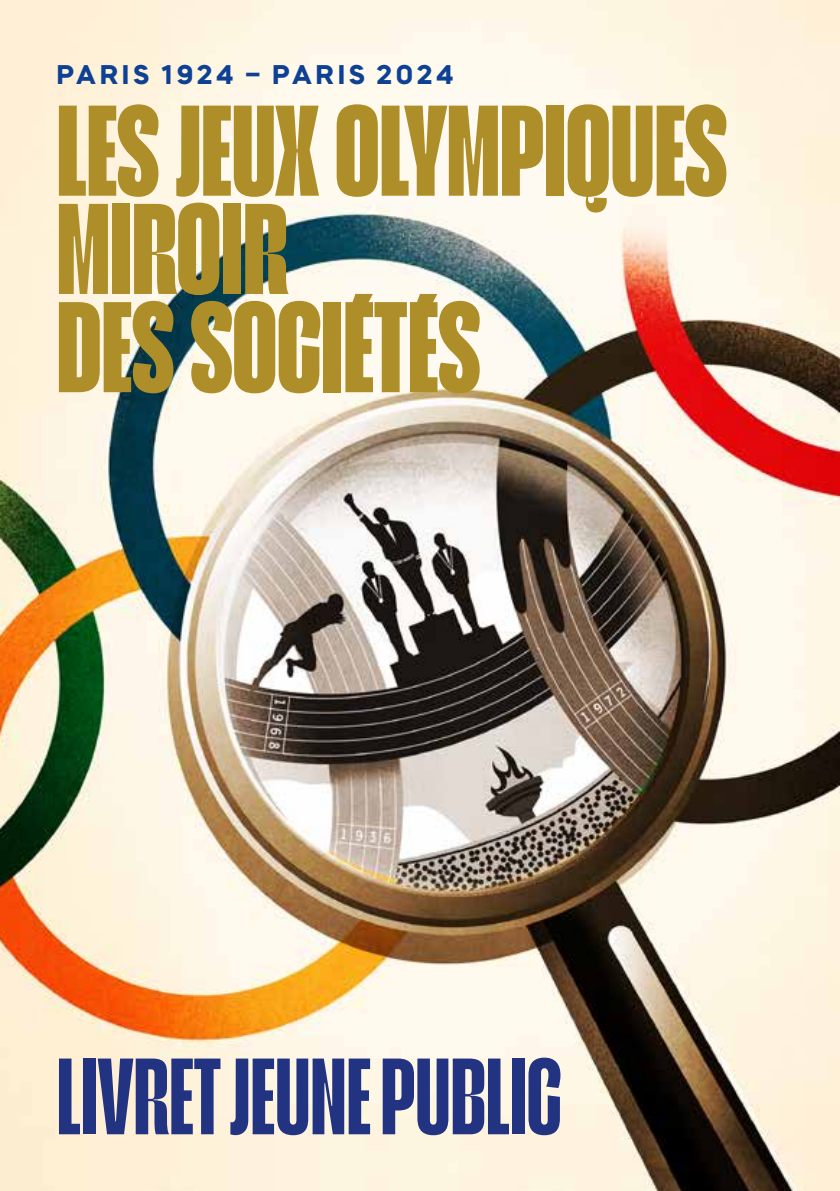
<style>
.page{position:relative;width:840px;height:1191px;background:#fff}
.page>*{position:absolute;margin:0;border:0;box-sizing:border-box;transform-origin:0 0}
.t1{font:900 125.6px/98.2px "Seriguela Display";color:#ae8e28}
.t2{font:700 106px "Seriguela Display";color:#223382}
.t3{font:700 27px "Mazzard H";letter-spacing:.145em;color:#0e4194}
</style>
<div class="page">
<img style="left:0;top:0;width:839px;height:1191px">
<svg style="left:349px;top:294px;width:23px;height:17px"></svg>
<svg style="left:414px;top:294px;width:23px;height:17px"></svg>
<p class="t3" style="left:57px;top:57px;width:398px">PARIS 1924 – PARIS 2024</p>
<p class="t1" style="left:57px;top:98px;width:671px">LES JEUX OLYMPIQUES<br>MIROIR<br>DES SOCIETES</p>
<p class="t2" style="left:57px;top:1032px;width:506px">LIVRET JEUNE PUBLIC</p>
</div>
